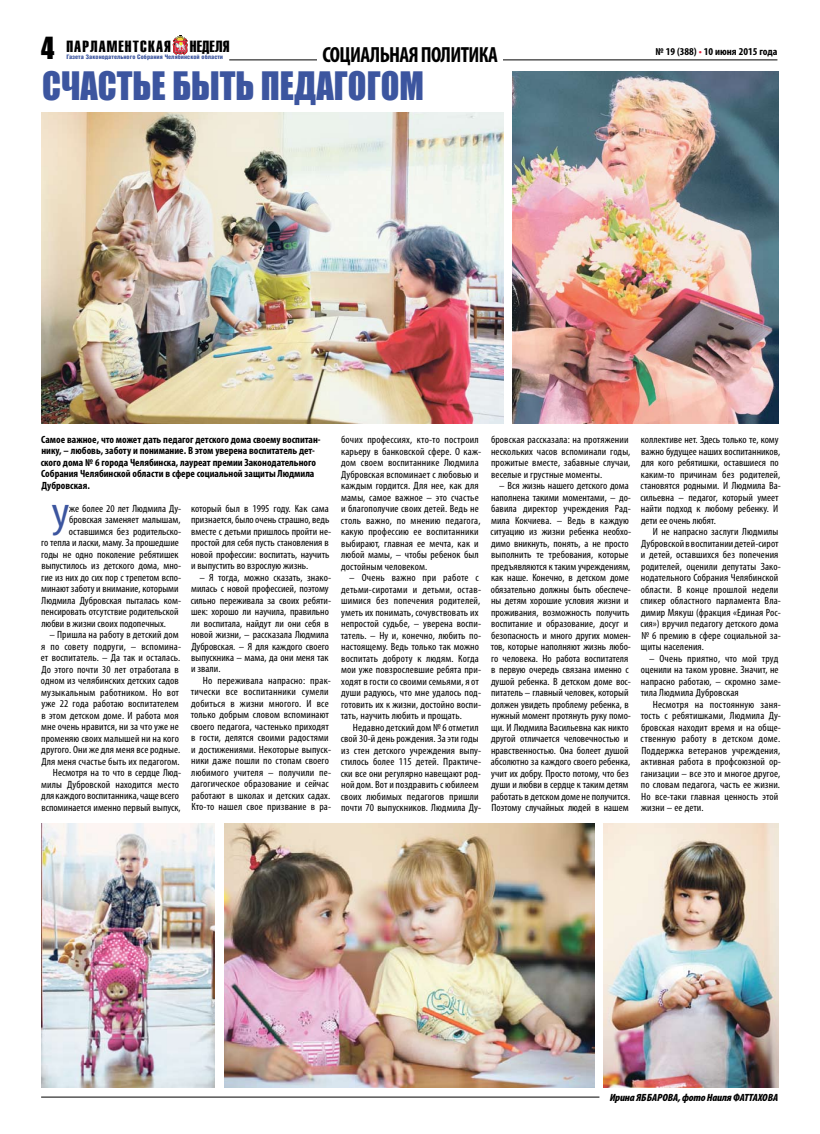
<style>
.page{position:relative;width:820px;height:1134px;background:#fff}
.page>*{position:absolute;margin:0;border:0;box-sizing:border-box;transform-origin:0 0}
.t1{font:condensed 44.6px "Myriad Pro";color:#3c559f;scale:1.05 1}
.t2{font:36px "Impact";color:#3c559f;scale:.95 1}
.t3{font:700 condensed 22px "Myriad Pro";letter-spacing:-.03em;color:#000}
.t4{font:15.9px "Helios Extra Compressed C";letter-spacing:.065em;color:#000;scale:1.12 1}
.t5{font:condensed 10.5px/11.5px "Myriad Pro";letter-spacing:.005em;color:#000;scale:1.05 1}
.t6{font:700 condensed 10.5px/11.5px "Myriad Pro";color:#000}
.t7{font:italic 900 condensed 10.5px "Myriad Pro";color:#000;scale:1.05 1}
.t8{font:700 condensed 10.5px "Myriad Pro";color:#000;scale:1.05 1}
.t9{font:900 6.2px "Helios Cond";color:#3c559f;scale:1.04 1}
.s1{font-family:"Impact";font-size:28px}
.s2{color:#e6203c}
</style>
<div class="page">
<hr style="left:229px;top:60px;width:548px;height:1px;background:#000">
<hr style="left:41px;top:1096px;width:558px;height:1px;background:#000">
<img style="left:41px;top:824px;width:174px;height:263px">
<img style="left:603px;top:824px;width:175px;height:263px">
<img style="left:41px;top:112px;width:462px;height:311px">
<img style="left:224px;top:824px;width:370px;height:263px">
<svg style="left:172px;top:35px;width:329px;height:26px"></svg>
<img style="left:512px;top:72px;width:265px;height:352px">
<h3 class="t4" style="left:41px;top:37px;width:169px"><span class="s1">4</span> ПАРЛАМЕНТСКАЯ НЕДЕЛЯ</h3>
<p class="t8" style="left:655px;top:45px;width:118px">№ 19 (388) <span class="s2">•</span> 10 июня 2015 года</p>
<p class="t9" style="left:66px;top:54px;width:152px">Газета Законодательного Cобрания Челябинской области</p>
<h3 class="t3" style="left:322px;top:41px;width:177px">СОЦИАЛЬНАЯ ПОЛИТИКА</h3>
<h2 class="t2" style="left:42px;top:58px;width:403px">Счастье быть педагогом</h2>
<p class="t6" style="left:41px;top:433px;width:281px">Самое важное, что может дать педагог детского дома своему воспитан&shy;нику, – любовь, заботу и понимание. В этом уверена воспитатель дет&shy;ского дома № 6 города Челябинска, лауреат премии Законодательного Собрания Челябинской области в сфере социальной защиты Людмила Дубровская.</p>
<h1 class="t1" style="left:52px;top:493px;width:18px">У</h1>
<p class="t5" style="left:69px;top:502px;width:108px">же более 20 лет Людмила Ду-</p>
<p class="t5" style="left:69px;top:514px;width:108px">бровская заменяет малышам,</p>
<p class="t5" style="left:69px;top:525px;width:108px">оставшимся без родительско-</p>
<p class="t5" style="left:41px;top:537px;width:132px">го тепла и ласки, маму. За прошедшие</p>
<p class="t5" style="left:41px;top:548px;width:132px">годы не одно поколение ребятишек</p>
<p class="t5" style="left:41px;top:560px;width:135px">выпустилось из детского дома, мно-</p>
<p class="t5" style="left:41px;top:571px;width:135px">гие из них до сих пор с трепетом вспо-</p>
<p class="t5" style="left:41px;top:583px;width:132px">минают заботу и внимание, которыми</p>
<p class="t5" style="left:42px;top:594px;width:134px">Людмила Дубровская пыталась ком-</p>
<p class="t5" style="left:41px;top:606px;width:132px">пенсировать отсутствие родительской</p>
<p class="t5" style="left:41px;top:617px;width:120px">любви в жизни своих подопечных.</p>
<p class="t5" style="left:41px;top:629px;width:135px;text-align:right">– Пришла на работу в детский дом<br>я по совету подруги, – вспомина&shy;ет воспитатель. – Да так и осталась.<br>До этого почти 30 лет отработала в одном из челябинских детских садов музыкальным работником. Но вот уже 22 года работаю воспитателем в этом детском доме. И работа моя мне очень нравится, ни за что уже не променяю своих малышей ни на кого другого. Они же для меня все родные.<br>Для меня счастье быть их педагогом.<br>Несмотря на то что в сердце Люд&shy;милы Дубровской находится место для каждого воспитанника, чаще всего вспоминается именно первый выпуск,</p>
<p class="t5" style="left:191px;top:502px;width:135px">который был в 1995 году. Как сама признается, было очень страшно, ведь вместе с детьми пришлось пройти не&shy;простой для себя пусть становления в новой профессии: воспитать, научить и выпустить во взрослую жизнь.</p>
<p class="t5" style="left:191px;top:571px;width:135px;text-indent:9px">– Я тогда, можно сказать, знако&shy;милась с новой профессией, поэтому сильно переживала за своих ребяти&shy;шек: хорошо ли научила, правильно ли воспитала, найдут ли они себя в новой жизни, – рассказала Людмила<br>Дубровская. – Я для каждого своего выпускника – мама, да они меня так и звали.</p>
<p class="t5" style="left:191px;top:675px;width:135px;text-indent:12px">Но переживала напрасно: прак&shy;тически все воспитанники сумели добиться в жизни многого. И все только добрым словом вспоминают своего педагога, частенько приходят в гости, делятся своими радостями и достижениями. Некоторые выпуск&shy;ники даже пошли по стопам своего любимого учителя – получили пе&shy;дагогическое образование и сейчас работают в школах и детских садах.<br>Кто-то нашел свое призвание в ра-</p>
<p class="t5" style="left:340px;top:434px;width:135px">бочих профессиях, кто-то построил карьеру в банковской сфере. О каж&shy;дом своем воспитаннике Людмила<br>Дубровская вспоминает с любовью и каждым гордится. Для нее, как для мамы, самое важное – это счастье и благополучие своих детей. Ведь не столь важно, по мнению педагога, какую профессию ее воспитанники выбирают, главная ее мечта, как и любой мамы, – чтобы ребенок был достойным человеком.</p>
<p class="t5" style="left:340px;top:572px;width:135px;text-indent:8px">– Очень важно при работе с детьми-сиротами и детьми, остав&shy;шимися без попечения родителей, уметь их понимать, сочувствовать их непростой судьбе, – уверена воспи&shy;татель. – Ну и, конечно, любить по&shy;настоящему. Ведь только так можно воспитать доброту к людям. Когда мои уже повзрослевшие ребята при&shy;ходят в гости со своими семьями, я от души радуюсь, что мне удалось под&shy;готовить их к жизни, достойно воспи&shy;тать, научить любить и прощать.</p>
<p class="t5" style="left:340px;top:721px;width:135px;text-indent:12px">Недавно детский дом № 6 отметил свой 30-й день рождения. За эти годы из стен детского учреждения выпу&shy;стилось более 115 детей. Практиче&shy;ски все они регулярно навещают род&shy;ной дом. Вот и поздравить с юбилеем своих любимых педагогов пришли почти 70 выпускников. Людмила Ду-</p>
<p class="t5" style="left:491px;top:434px;width:134px">бровская рассказала: на протяжении нескольких часов вспоминали годы, прожитые вместе, забавные случаи, веселые и грустные моменты.</p>
<p class="t5" style="left:490px;top:480px;width:135px;text-align:center">– Вся жизнь нашего детского дома наполнена такими моментами, – до&shy;бавила директор учреждения Рад&shy;мила Кокчиева. – Ведь в каждую ситуацию из жизни ребенка необхо&shy;димо вникнуть, понять, а не просто выполнить те требования, которые предъявляются к таким учреждениям, как наше. Конечно, в детском доме обязательно должны быть обеспече&shy;ны детям хорошие условия жизни и проживания, возможность получить воспитание и образование, досуг и безопасность и много других момен&shy;тов, которые наполняют жизнь любо&shy;го человека. Но работа воспитателя в первую очередь связана именно с душой ребенка. В детском доме вос&shy;питатель – главный человек, который должен увидеть проблему ребенка, в нужный момент протянуть руку помо&shy;щи. И Людмила Васильевна как никто другой отличается человечностью и нравственностью. Она болеет душой абсолютно за каждого своего ребенка, учит их добру. Просто потому, что без души и любви в сердце к таким детям работать в детском доме не получится.<br>Поэтому случайных людей в нашем</p>
<p class="t5" style="left:640px;top:434px;width:135px">коллективе нет. Здесь только те, кому важно будущее наших воспитанников, для кого ребятишки, оставшиеся по каким-то причинам без родителей, становятся родными. И Людмила Ва&shy;сильевна – педагог, который умеет найти подход к любому ребенку. И дети ее очень любят.</p>
<p class="t5" style="left:640px;top:526px;width:135px;text-indent:12px">И не напрасно заслуги Людмилы<br>Дубровской в воспитании детей-сирот и детей, оставшихся без попечения родителей, оценили депутаты Зако&shy;нодательного Собрания Челябинской области. В конце прошлой недели спикер областного парламента Вла&shy;димир Мякуш (фракция «Единая Рос&shy;сия») вручил педагогу детского дома № 6 премию в сфере социальной за&shy;щиты населения.</p>
<p class="t5" style="left:640px;top:652px;width:135px;text-indent:8px">– Очень приятно, что мой труд оценили на таком уровне. Значит, не напрасно работаю, – скромно заме&shy;тила Людмила Дубровская</p>
<p class="t5" style="left:640px;top:698px;width:135px;text-indent:12px">Несмотря на постоянную заня&shy;тость с ребятишками, Людмила Ду&shy;бровская находит время и на обще&shy;ственную работу в детском доме.<br>Поддержка ветеранов учреждения, активная работа в профсоюзной ор&shy;ганизации – все это и многое другое, по словам педагога, часть ее жизни.<br>Но все-таки главная ценность этой жизни – ее дети.</p>
<p class="t7" style="left:609px;top:1092px;width:162px">Ирина Яббарова, фото Наиля Фаттахова</p>
</div>
